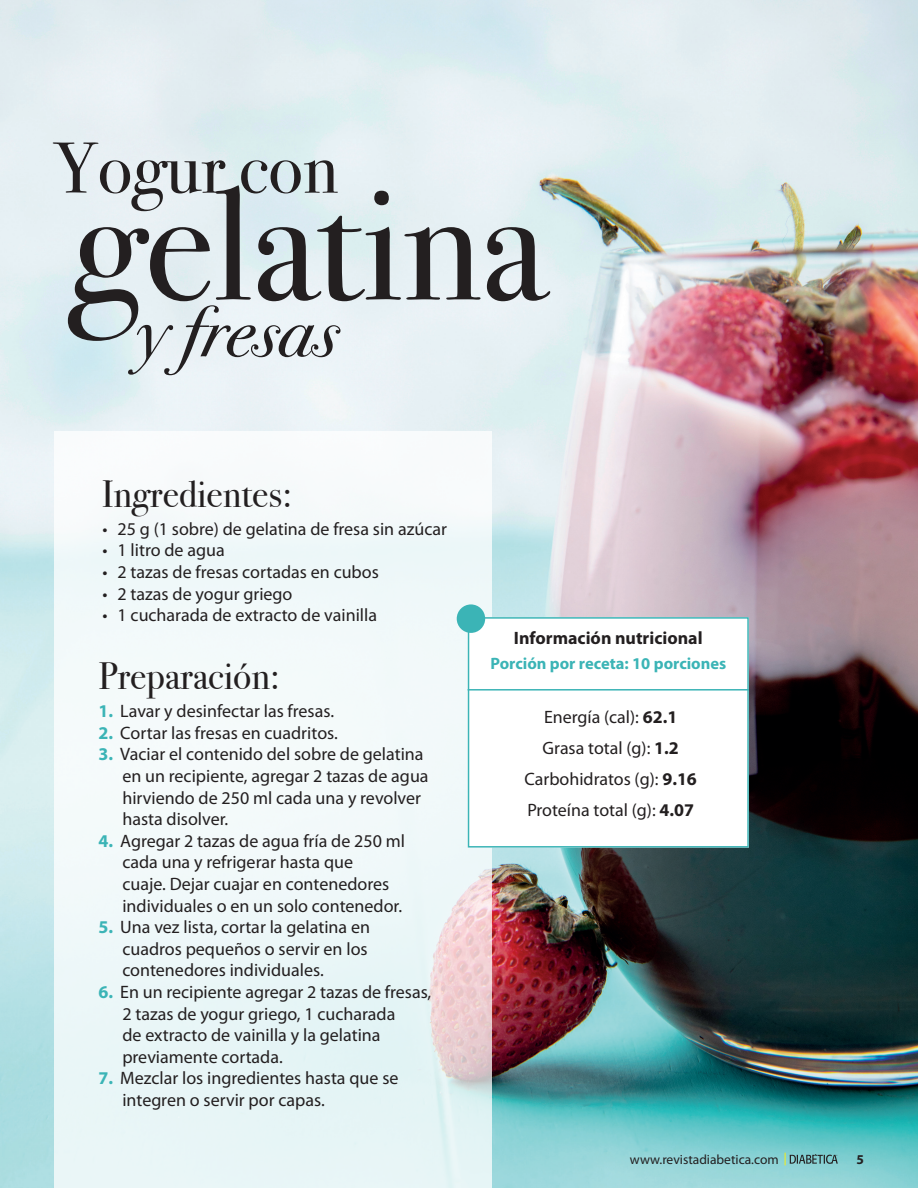
<style>
.page{position:relative;width:918px;height:1188px;background:#fff}
.page>*{position:absolute;margin:0;border:0;box-sizing:border-box;transform-origin:0 0}
.t1{font:161.1px "Bodoni Svty Two OSITCTT";color:#231f20}
.t2{font:72px "Bodoni Svty Two OSITCTT";color:#231f20}
.t3{font:italic 72px "Bodoni Svty Two OSITCTT";color:#231f20}
.t4{font:37.95px "Bodoni Svty Two OSITCTT";color:#231f20}
.t5{font:18px/21.6px "Myriad Pro";color:#231f20}
.t6{font:700 18px "Myriad Pro";color:#231f20}
.t7{font:700 16.5px "Myriad Pro";color:#3bb4b6}
.t8{font:13.5px "Myriad Pro";color:#231f20}
.t9{font:700 13.5px "Myriad Pro";color:#231f20}
.s1{font-weight:700;color:#3bb4b6}
.s2{font-weight:700}
</style>
<div class="page">
<img style="left:0;top:0;width:918px;height:1188px">
<svg style="left:54px;top:432px;width:438px;height:756px;fill:#f0f8f9"></svg>
<svg style="left:467px;top:616px;width:283px;height:232px"></svg>
<div style="left:457px;top:604px;width:28px;height:29px;background:#3bb4b6;border-radius:50%"></div>
<svg style="left:785px;top:1153px;width:53px;height:12px"></svg>
<p class="t2" style="left:54px;top:125px;width:286px">Yogur con</p>
<p class="t1" style="left:70px;top:149px;width:477px">gelatina</p>
<p class="t3" style="left:134px;top:288px;width:206px">y fresas</p>
<p class="t4" style="left:102px;top:472px;width:192px">Ingredientes:</p>
<p class="t5" style="left:103px;top:518px;width:346px">• 25 g (1 sobre) de gelatina de fresa sin azúcar</p>
<p class="t5" style="left:103px;top:539px;width:124px">• 1 litro de agua</p>
<p class="t5" style="left:103px;top:561px;width:278px">• 2 tazas de fresas cortadas en cubos</p>
<p class="t5" style="left:103px;top:583px;width:191px">• 2 tazas de yogur griego</p>
<p class="t5" style="left:103px;top:604px;width:276px">• 1 cucharada de extracto de vainilla</p>
<p class="t4" style="left:98px;top:654px;width:183px">Preparación:</p>
<p class="t5" style="left:98px;top:700px;width:237px"><span class="s1">1.</span> Lavar y desinfectar las fresas.</p>
<p class="t5" style="left:98px;top:722px;width:241px"><span class="s1">2.</span> Cortar las fresas en cuadritos.</p>
<p class="t5" style="left:122px;top:743px;width:308px;text-indent:-24px"><span class="s1">3.</span> Vaciar el contenido del sobre de gelatina en un recipiente, agregar 2 tazas de agua hirviendo de 250 ml cada una y revolver hasta disolver.</p>
<p class="t5" style="left:122px;top:830px;width:284px;text-indent:-24px"><span class="s1">4.</span> Agregar 2 tazas de agua fría de 250 ml cada una y refrigerar hasta que<br>cuaje. Dejar cuajar en contenedores individuales o en un solo contenedor.</p>
<p class="t5" style="left:122px;top:916px;width:249px;text-indent:-24px"><span class="s1">5.</span> Una vez lista, cortar la gelatina en cuadros pequeños o servir en los contenedores individuales.</p>
<p class="t5" style="left:122px;top:981px;width:310px;text-indent:-24px"><span class="s1">6.</span> En un recipiente agregar 2 tazas de fresas, 2 tazas de yogur griego, 1 cucharada<br>de extracto de vainilla y la gelatina previamente cortada.</p>
<p class="t5" style="left:122px;top:1067px;width:278px;text-indent:-24px"><span class="s1">7.</span> Mezclar los ingredientes hasta que se integren o servir por capas.</p>
<p class="t6" style="left:514px;top:626px;width:190px">Información nutricional</p>
<p class="t7" style="left:491px;top:653px;width:237px">Porción por receta: 10 porciones</p>
<p class="t5" style="left:544px;top:706px;width:135px">Energía (cal): <span class="s2">62.1</span></p>
<p class="t5" style="left:543px;top:737px;width:138px">Grasa total (g): <span class="s2">1.2</span></p>
<p class="t5" style="left:525px;top:768px;width:174px">Carbohidratos (g): <span class="s2">9.16</span></p>
<p class="t5" style="left:527px;top:799px;width:168px">Proteína total (g): <span class="s2">4.07</span></p>
<p class="t8" style="left:630px;top:1151px;width:150px">www.revistadiabetica.com</p>
<p class="t9" style="left:857px;top:1151px;width:9px">5</p>
</div>
